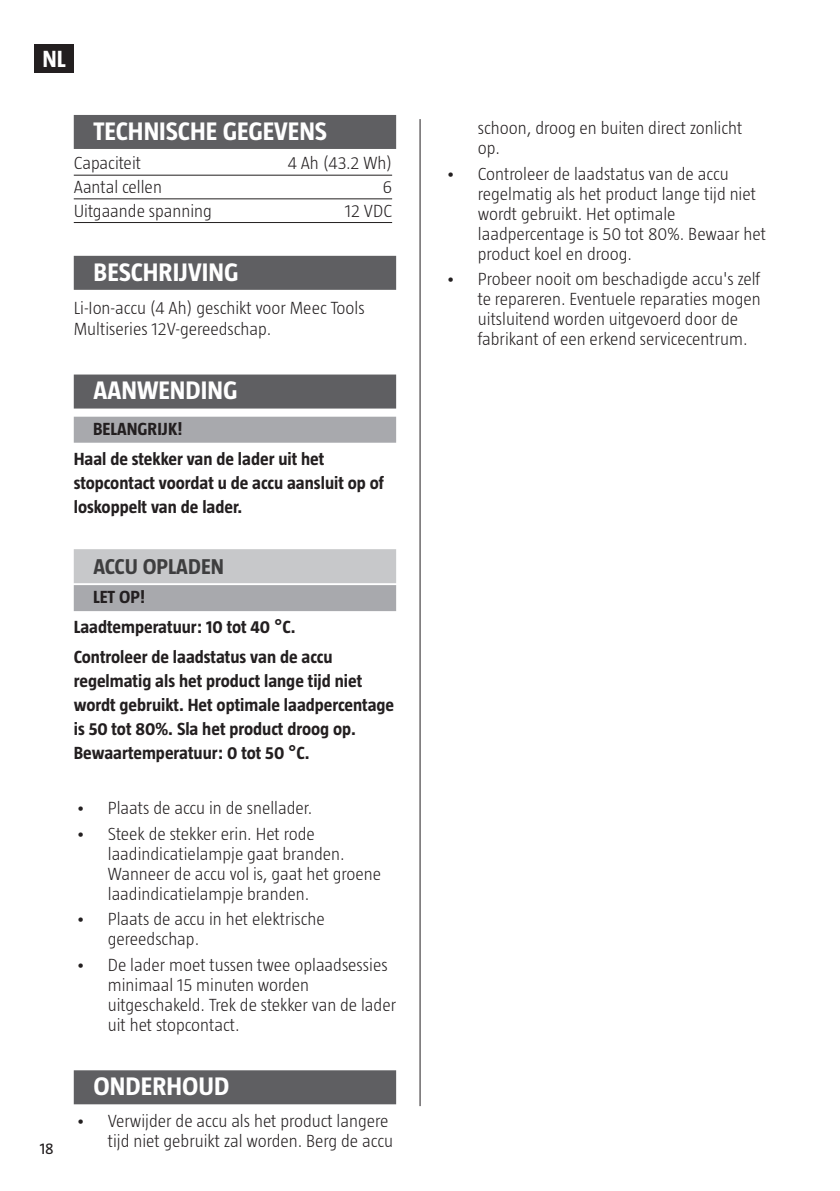
<style>
.page{position:relative;width:840px;height:1191px;background:#fff}
.page>*{position:absolute;margin:0;border:0;box-sizing:border-box;transform-origin:0 0}
.Rubrik{font:700 26px "Taz";color:#fff}
.t1{font:700 24px "Taz";color:#fff}
.Underrubrik{font:700 22px "Taz";color:#3e3e3f}
.Brödtext{font:300 18px/20px "Taz";color:#231f20}
.Brödtext__VARNING__O{font:700 18px/24px "Taz";color:#231f20}
.Enkel_tabell{font:300 18px "Taz";color:#231f20}
.VIKTIGT__NL{font:700 18px "Taz";color:#231f20}
.OBS__NL{font:700 18px "Taz";color:#231f20}
.t2{font:16px "Taz";color:#231f20}
</style>
<div class="page">
<div style="left:35px;top:44px;width:39px;height:29px;background:#231f20"></div>
<hr style="left:419px;top:119px;width:1px;height:987px;background:#231f20">
<div style="left:74px;top:115px;width:322px;height:34px;background:#5f5f62"></div>
<hr style="left:74px;top:175px;width:318px;height:1px;background:#231f20">
<hr style="left:74px;top:198px;width:318px;height:1px;background:#231f20">
<hr style="left:74px;top:222px;width:318px;height:1px;background:#231f20">
<div style="left:74px;top:256px;width:322px;height:34px;background:#5f5f62"></div>
<div style="left:74px;top:374px;width:322px;height:34px;background:#5f5f62"></div>
<div style="left:74px;top:417px;width:322px;height:26px;background:#a8a9ad"></div>
<div style="left:74px;top:549px;width:322px;height:34px;background:#c7c8ca"></div>
<div style="left:74px;top:585px;width:322px;height:26px;background:#a8a9ad"></div>
<div style="left:74px;top:1070px;width:322px;height:34px;background:#5f5f62"></div>
<h2 class="t1" style="left:42px;top:45px;width:25px">NL</h2>
<p class="t2" style="left:40px;top:1139px;width:16px">18</p>
<p class="Rubrik" style="left:94px;top:116px;width:235px">TECHNISCHE GEGEVENS</p>
<p class="Enkel_tabell" style="left:74px;top:153px;width:69px">Capaciteit</p>
<p class="Enkel_tabell" style="left:287px;top:153px;width:106px">4 Ah (43.2 Wh)</p>
<p class="Enkel_tabell" style="left:74px;top:177px;width:90px">Aantal cellen</p>
<p class="Enkel_tabell" style="left:382px;top:177px;width:11px">6</p>
<p class="Enkel_tabell" style="left:74px;top:200px;width:140px">Uitgaande spanning</p>
<p class="Enkel_tabell" style="left:344px;top:200px;width:49px">12 VDC</p>
<p class="Rubrik" style="left:94px;top:257px;width:146px">BESCHRIJVING</p>
<p class="Brödtext" style="left:74px;top:297px;width:292px;line-height:21.6px">Li-Ion-accu (4 Ah) geschikt voor Meec Tools<br>Multiseries 12V-gereedschap.</p>
<p class="Rubrik" style="left:94px;top:376px;width:145px">AANWENDING</p>
<p class="VIKTIGT__NL" style="left:93px;top:418px;width:91px">BELANGRIJK!</p>
<p class="Brödtext__VARNING__O" style="left:74px;top:446px;width:311px">Haal de stekker van de lader uit het stopcontact voordat u de accu aansluit op of loskoppelt van de lader.</p>
<p class="Underrubrik" style="left:94px;top:554px;width:132px">ACCU OPLADEN</p>
<p class="OBS__NL" style="left:93px;top:587px;width:54px">LET OP!</p>
<p class="Brödtext__VARNING__O" style="left:74px;top:614px;width:223px">Laadtemperatuur: 10 tot 40 °C.</p>
<p class="Brödtext__VARNING__O" style="left:74px;top:644px;width:322px">Controleer de laadstatus van de accu regelmatig als het product lange tijd niet wordt gebruikt. Het optimale laadpercentage is 50 tot 80%. Sla het product droog op.<br>Bewaartemperatuur: 0 tot 50 °C.</p>
<p class="Brödtext" style="left:76px;top:797px;width:238px">• Plaats de accu in de snellader.</p>
<p class="Brödtext" style="left:108px;top:823px;width:275px;text-indent:-32px">• Steek de stekker erin. Het rode laadindicatielampje gaat branden.<br>Wanneer de accu vol is, gaat het groene laadindicatielampje branden.</p>
<p class="Brödtext" style="left:108px;top:909px;width:218px;text-indent:-32px">• Plaats de accu in het elektrische gereedschap.</p>
<p class="Brödtext" style="left:108px;top:954px;width:289px;text-indent:-32px">• De lader moet tussen twee oplaadsessies minimaal 15 minuten worden uitgeschakeld. Trek de stekker van de lader uit het stopcontact.</p>
<p class="Rubrik" style="left:94px;top:1071px;width:137px">ONDERHOUD</p>
<p class="Brödtext" style="left:76px;top:1110px;width:318px;text-align:right">• Verwijder de accu als het product langere tijd niet gebruikt zal worden. Berg de accu</p>
<p class="Brödtext" style="left:477px;top:118px;width:266px">schoon, droog en buiten direct zonlicht op.</p>
<p class="Brödtext" style="left:477px;top:163px;width:289px;text-indent:-32px">• Controleer de laadstatus van de accu regelmatig als het product lange tijd niet wordt gebruikt. Het optimale laadpercentage is 50 tot 80%. Bewaar het product koel en droog.</p>
<p class="Brödtext" style="left:477px;top:269px;width:284px;text-indent:-32px">• Probeer nooit om beschadigde accu's zelf te repareren. Eventuele reparaties mogen uitsluitend worden uitgevoerd door de fabrikant of een erkend servicecentrum.</p>
</div>
